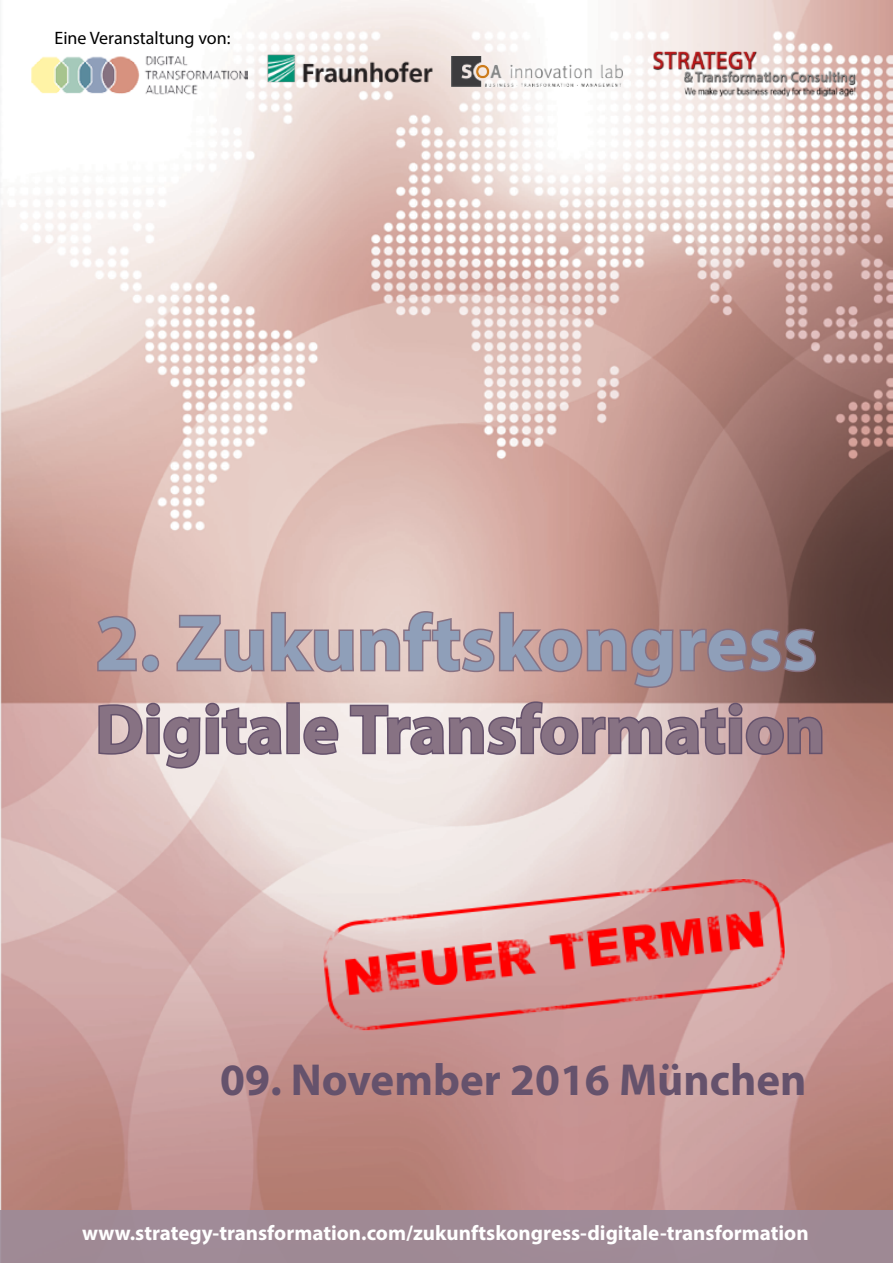
<style>
.page{position:relative;width:893px;height:1263px;background:#fff}
.page>*{position:absolute;margin:0;border:0;box-sizing:border-box;transform-origin:0 0}
.t1{font:700 79.5px "Myriad Pro";color:#8f9fb9}
.t2{font:700 69px "Myriad Pro";color:#877283}
.t3{font:700 45px "Myriad Pro";color:#65526c}
.t4{font:700 21px "Myriad Pro";color:#fff}
.t5{font:18px "Myriad Pro";color:#000}
</style>
<div class="page">
<div style="left:0;top:1209px;width:893px;height:54px;background:#9f8a96"></div>
<img style="left:0;top:0;width:893px;height:1209px">
<img style="left:32px;top:54px;width:216px;height:45px">
<svg style="left:94px;top:614px;width:44px;height:59px;background:#b98f8c"></svg>
<div style="left:142px;top:654px;width:17px;height:18px;border:3px solid #877283;border-radius:50%"></div>
<svg style="left:175px;top:609px;width:643px;height:80px;background:#bb9996"></svg>
<svg style="left:97px;top:701px;width:186px;height:69px;background:#cbbcc0"></svg>
<div style="left:286px;top:702px;width:14px;height:52px;border:3px solid #65526c"></div>
<svg style="left:302px;top:715px;width:38px;height:41px;background:#c0b4bc"></svg>
<svg style="left:348px;top:700px;width:476px;height:56px;background:#bfa9ad"></svg>
<img style="left:267px;top:54px;width:166px;height:29px">
<img style="left:308px;top:865px;width:497px;height:177px">
<img style="left:451px;top:56px;width:172px;height:31px">
<img style="left:650px;top:48px;width:211px;height:50px">
<p class="t5" style="left:55px;top:27px;width:178px">Eine Veranstaltung von:</p>
<p class="t1" style="left:95px;top:591px;width:723px">2. Zukunftskongress</p>
<p class="t2" style="left:95px;top:684px;width:731px">Digitale Transformation</p>
<p class="t3" style="left:220px;top:1050px;width:588px">09. November 2016 München</p>
<p class="t4" style="left:82px;top:1219px;width:728px">www.strategy-transformation.com/zukunftskongress-digitale-transformation</p>
</div>
